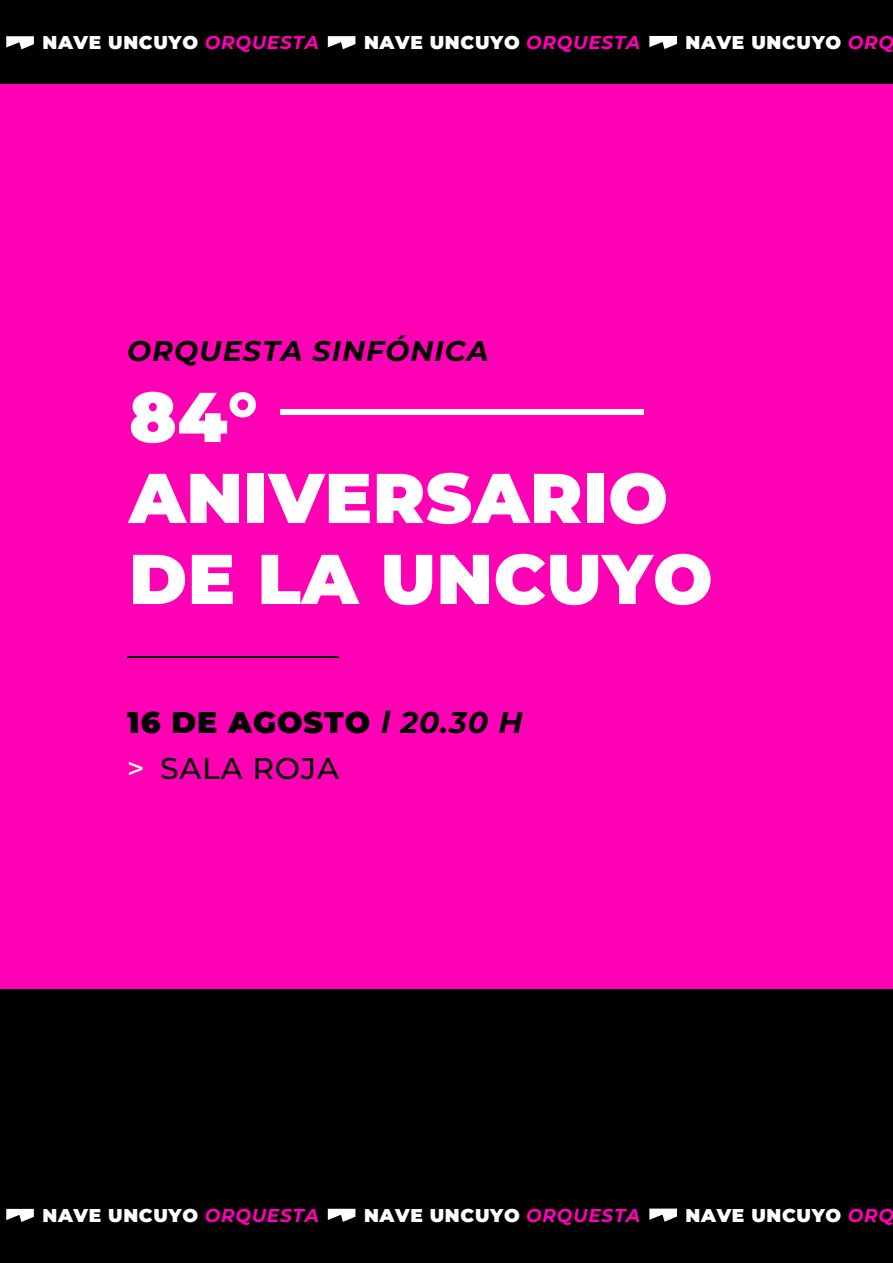
<style>
.page{position:relative;width:893px;height:1263px;background:#fff}
.page>*{position:absolute;margin:0;border:0;box-sizing:border-box;transform-origin:0 0}
.t1{font:900 70.2px/81px "Montserrat";letter-spacing:.01em;color:#fff}
.t2{font:900 30px/46.5px "Montserrat";letter-spacing:.03em;color:#000}
.t3{font:italic 700 28.5px "Montserrat";letter-spacing:.035em;color:#000}
.t4{font:900 18.6px "Montserrat";letter-spacing:.035em;color:#fff}
.s1{font-weight:700;font-style:italic;color:#ff00b5}
.s2{font-weight:700;font-style:italic}
.s3{font-weight:500;color:#fff}
.s4{font-weight:500}
</style>
<div class="page">
<div style="left:0;top:0;width:893px;height:997px;background:#ff00b5"></div>
<div style="left:0;top:0;width:893px;height:83px;background:#000"></div>
<svg style="left:6px;top:36px;width:28px;height:13px"></svg>
<svg style="left:328px;top:36px;width:27px;height:13px"></svg>
<svg style="left:649px;top:36px;width:28px;height:13px"></svg>
<div style="left:0;top:989px;width:893px;height:274px;background:#000"></div>
<svg style="left:6px;top:1209px;width:28px;height:13px"></svg>
<svg style="left:328px;top:1209px;width:27px;height:13px"></svg>
<svg style="left:649px;top:1208px;width:28px;height:14px"></svg>
<hr style="left:127px;top:656px;width:211px;height:2px;background:#000">
<div style="left:280px;top:409px;width:363px;height:6px;background:#fff"></div>
<p class="t4" style="left:42px;top:30px;width:278px">NAVE UNCUYO <span class="s1">ORQUESTA</span></p>
<p class="t4" style="left:364px;top:30px;width:278px">NAVE UNCUYO <span class="s1">ORQUESTA</span></p>
<p class="t4" style="left:686px;top:30px;width:210px">NAVE UNCUYO <span class="s1">ORQ</span></p>
<h3 class="t3" style="left:127px;top:332px;width:363px">ORQUESTA SINFÓNICA</h3>
<h1 class="t1" style="left:129px;top:375px;width:585px">84°<br>ANIVERSARIO<br>DE LA UNCUYO</h1>
<h2 class="t2" style="left:127px;top:698px;width:397px">16 DE AGOSTO <span class="s2">l 20.30 H </span><span class="s3">&gt;</span> <span class="s4">SALA ROJA</span></h2>
<p class="t4" style="left:42px;top:1203px;width:278px">NAVE UNCUYO <span class="s1">ORQUESTA</span></p>
<p class="t4" style="left:364px;top:1203px;width:278px">NAVE UNCUYO <span class="s1">ORQUESTA</span></p>
<p class="t4" style="left:686px;top:1203px;width:210px">NAVE UNCUYO <span class="s1">ORQ</span></p>
</div>
